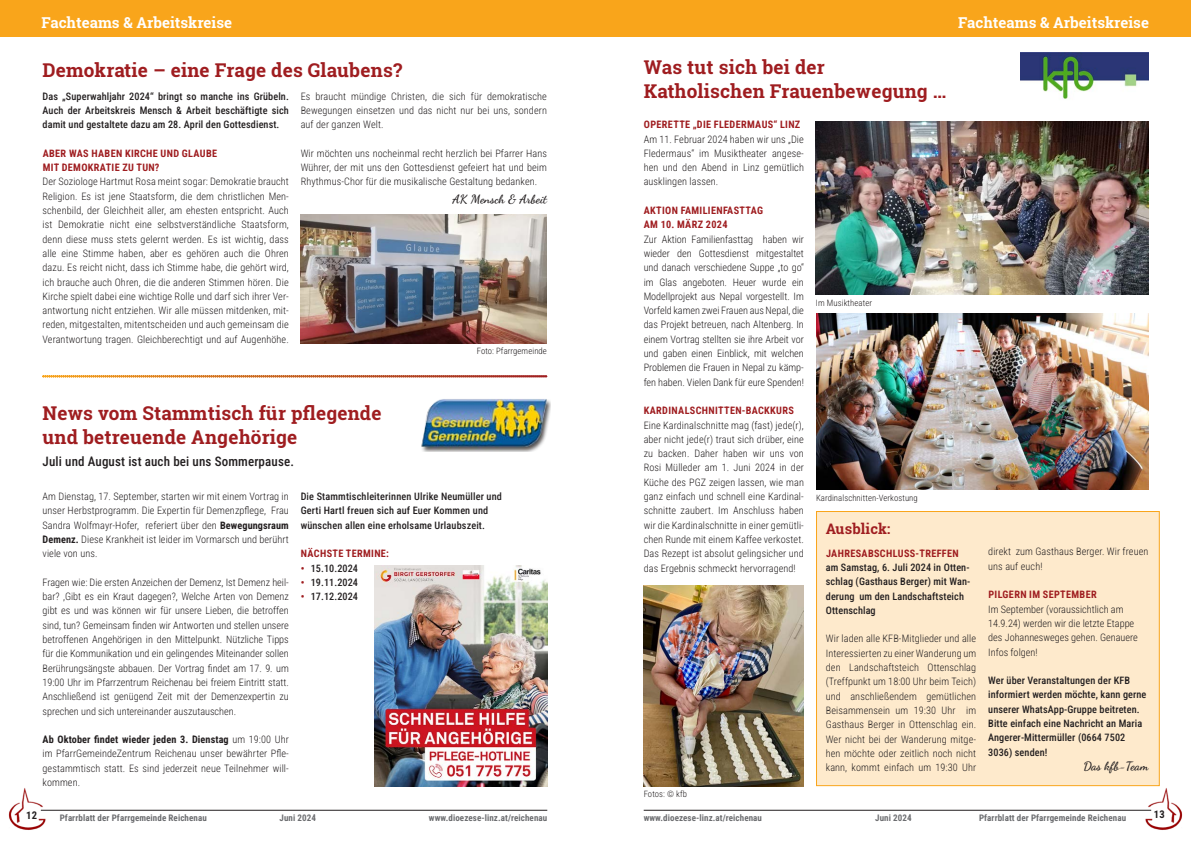
<style>
.page{position:relative;width:1191px;height:842px;background:#fff}
.page>*{position:absolute;margin:0;border:0;box-sizing:border-box;transform-origin:0 0}
.t1{font:700 19px/24px "Roboto Slab";letter-spacing:.01em;color:#9f1d20}
.t2{font:700 15px "Roboto Slab";color:#fff}
.t3{font:700 14.5px "Roboto Slab";letter-spacing:.01em;color:#9f1d20}
.t4{font:500 13px "Roboto Condensed";letter-spacing:.01em;color:#231f20}
.t5{font:700 12px "Dancing Script";letter-spacing:.01em;color:#231f20}
.t6{font:700 10.5px "Roboto Condensed";color:#231f20}
.t7{font:300 10.2px/14.3px "Roboto Condensed";letter-spacing:.01em;color:#231f20;text-align:justify}
.t8{font:500 10.2px/14.3px "Roboto Condensed";letter-spacing:.01em;color:#231f20}
.t9{font:700 10.2px/14.3px "Roboto Condensed";letter-spacing:.035em;color:#9f1d20}
.t10{font:700 9px "Roboto Condensed";letter-spacing:.01em;color:#6c6d70}
.t11{font:300 8.7px "Roboto Condensed";letter-spacing:.01em;color:#231f20}
.s1{font-weight:700}
.s2{font-weight:800;color:#9f1d20}
</style>
<div class="page">
<img style="left:1144px;top:788px;width:38px;height:42px">
<hr style="left:643px;top:810px;width:508px;height:1px;background:#231f20">
<img style="left:9px;top:788px;width:37px;height:42px">
<hr style="left:41px;top:810px;width:506px;height:1px;background:#231f20">
<img style="left:816px;top:313px;width:332px;height:177px">
<div style="left:0;top:0;width:1191px;height:37px;background:#f9a51b"></div>
<div style="left:816px;top:511px;width:343px;height:275px;background:#feeacc;border:1px solid #f9a51b"></div>
<img style="left:1020px;top:53px;width:128px;height:46px">
<img style="left:816px;top:121px;width:332px;height:174px">
<img style="left:643px;top:586px;width:161px;height:200px">
<svg style="left:42px;top:375px;width:505px;height:2px"></svg>
<img style="left:421px;top:399px;width:129px;height:52px">
<img style="left:301px;top:214px;width:246px;height:129px">
<img style="left:374px;top:566px;width:173px;height:220px">
<h2 class="t2" style="left:41px;top:12px;width:107px">Pfarrgemeinde</h2>
<h2 class="t2" style="left:41px;top:12px;width:192px">Fachteams &amp; Arbeitskreise</h2>
<h2 class="t2" style="left:958px;top:12px;width:192px">Fachteams &amp; Arbeitskreise</h2>
<h1 class="t1" style="left:43px;top:57px;width:361px">Demokratie – eine Frage des Glaubens?</h1>
<p class="t8" style="left:43px;top:88px;width:248px;text-align:justify">Das „Superwahljahr 2024“ bringt so manche ins Grübeln.<br>Auch der Arbeitskreis Mensch &amp; Arbeit beschäftigte sich damit und gestaltete dazu am 28. April den Gottesdienst.</p>
<p class="t9" style="left:43px;top:146px;width:176px">ABER WAS HABEN KIRCHE UND GLAUBE<br>MIT DEMOKRATIE ZU TUN?</p>
<p class="t7" style="left:43px;top:174px;width:248px">Der Soziologe Hartmut Rosa meint sogar: Demokratie braucht Religion. Es ist jene Staatsform, die dem christlichen Men&shy;schenbild, der Gleichheit aller, am ehesten entspricht. Auch ist Demokratie nicht eine selbstverständliche Staatsform, denn diese muss stets gelernt werden. Es ist wichtig, dass alle eine Stimme haben, aber es gehören auch die Ohren dazu. Es reicht nicht, dass ich Stimme habe, die gehört wird, ich brauche auch Ohren, die die anderen Stimmen hören. Die Kirche spielt dabei eine wichtige Rolle und darf sich ihrer Ver&shy;antwortung nicht entziehen. Wir alle müssen mitdenken, mit&shy;reden, mitgestalten, mitentscheiden und auch gemeinsam die Verantwortung tragen. Gleichberechtigt und auf Augenhöhe.</p>
<p class="t7" style="left:301px;top:88px;width:248px">Es braucht mündige Christen, die sich für demokratische Bewegungen einsetzen und das nicht nur bei uns, sondern auf der ganzen Welt.</p>
<p class="t7" style="left:301px;top:146px;width:248px">Wir möchten uns nocheinmal recht herzlich bei Pfarrer Hans Wührer, der mit uns den Gottesdienst gefeiert hat und beim Rhythmus-Chor für die musikalische Gestaltung bedanken.</p>
<p class="t5" style="left:452px;top:192px;width:96px">AK Mensch &amp; Arbeit</p>
<p class="t11" style="left:477px;top:344px;width:72px">Foto: Pfarrgemeinde</p>
<h1 class="t1" style="left:43px;top:401px;width:340px">News vom Stammtisch für pflegende und betreuende Angehörige</h1>
<p class="t4" style="left:43px;top:453px;width:253px">Juli und August ist auch bei uns Sommerpause.</p>
<p class="t7" style="left:43px;top:489px;width:248px">Am Dienstag, 17. September, starten wir mit einem Vortrag in unser Herbstprogramm. Die Expertin für Demenzpflege, Frau Sandra Wolfmayr-Hofer, referiert über den <span class="s1">Bewegungsraum Demenz.</span> Diese Krankheit ist leider im Vormarsch und berührt viele von uns.</p>
<p class="t7" style="left:43px;top:575px;width:248px">Fragen wie: Die ersten Anzeichen der Demenz, Ist Demenz heil&shy;bar? ,Gibt es ein Kraut dagegen?, Welche Arten von Demenz gibt es und was können wir für unsere Lieben, die betroffen sind, tun? Gemeinsam finden wir Antworten und stellen unsere betroffenen Angehörigen in den Mittelpunkt. Nützliche Tipps für die Kommunikation und ein gelingendes Miteinander sollen Berührungsängste abbauen. Der Vortrag findet am 17. 9. um 19:00 Uhr im Pfarrzentrum Reichenau bei freiem Eintritt statt.<br>Anschließend ist genügend Zeit mit der Demenzexpertin zu sprechen und sich untereinander auszutauschen.</p>
<p class="t7" style="left:43px;top:732px;width:248px"><span class="s1">Ab Oktober findet wieder jeden 3. Dienstag</span> um 19:00 Uhr im PfarrGemeindeZentrum Reichenau unser bewährter Pfle&shy;gestammtisch statt. Es sind jederzeit neue Teilnehmer will&shy;kommen.</p>
<p class="t8" style="left:301px;top:489px;width:203px">Die Stammtischleiterinnen Ulrike Neumüller und<br>Gerti Hartl freuen sich auf Euer Kommen und wünschen allen eine erholsame Urlaubszeit.</p>
<p class="t9" style="left:301px;top:546px;width:90px">NÄCHSTE TERMINE:</p>
<p class="t8" style="left:301px;top:560px;width:59px"><span class="s2">•</span> 15.10.2024</p>
<p class="t8" style="left:301px;top:575px;width:59px"><span class="s2">•</span> 19.11.2024</p>
<p class="t8" style="left:301px;top:589px;width:59px"><span class="s2">•</span> 17.12.2024</p>
<h1 class="t1" style="left:643px;top:55px;width:304px">Was tut sich bei der<br>Katholischen Frauenbewegung …</h1>
<p class="t9" style="left:644px;top:117px;width:158px">OPERETTE „DIE FLEDERMAUS“ LINZ</p>
<p class="t7" style="left:643px;top:131px;width:162px">Am 11. Februar 2024 haben wir uns „Die Fledermaus“ im Musiktheater angese&shy;hen und den Abend in Linz gemütlich ausklingen lassen.</p>
<p class="t9" style="left:644px;top:203px;width:121px">AKTION FAMILIENFASTTAG<br>AM 10. MÄRZ 2024</p>
<p class="t7" style="left:643px;top:231px;width:162px">Zur Aktion Familienfasttag haben wir wieder den Gottesdienst mitgestaltet und danach verschiedene Suppe „to go“ im Glas angeboten. Heuer wurde ein Modellprojekt aus Nepal vorgestellt. Im Vorfeld kamen zwei Frauen aus Nepal, die das Projekt betreuen, nach Altenberg. In einem Vortrag stellten sie ihre Arbeit vor und gaben einen Einblick, mit welchen Problemen die Frauen in Nepal zu kämp&shy;fen haben. Vielen Dank für eure Spenden!</p>
<p class="t9" style="left:644px;top:403px;width:152px">KARDINALSCHNITTEN-BACKKURS</p>
<p class="t7" style="left:643px;top:417px;width:162px">Eine Kardinalschnitte mag (fast) jede(r), aber nicht jede(r) traut sich drüber, eine zu backen. Daher haben wir uns von Rosi Mülleder am 1. Juni 2024 in der Küche des PGZ zeigen lassen, wie man ganz einfach und schnell eine Kardinal&shy;schnitte zaubert. Im Anschluss haben wir die Kardinalschnitte in einer gemütli&shy;chen Runde mit einem Kaffee verkostet.<br>Das Rezept ist absolut gelingsicher und das Ergebnis schmeckt hervorragend!</p>
<p class="t11" style="left:643px;top:787px;width:45px">Fotos: © kfb</p>
<p class="t11" style="left:816px;top:297px;width:58px">Im Musiktheater</p>
<p class="t11" style="left:816px;top:491px;width:103px">Kardinalschnitten-Verkostung</p>
<h3 class="t3" style="left:826px;top:519px;width:66px">Ausblick:</h3>
<p class="t9" style="left:826px;top:545px;width:134px">JAHRESABSCHLUSS-TREFFEN</p>
<p class="t8" style="left:826px;top:560px;width:146px">am Samstag, 6. Juli 2024 in Otten&shy;schlag (Gasthaus Berger) mit Wan&shy;derung um den Landschaftsteich<br>Ottenschlag</p>
<p class="t7" style="left:826px;top:631px;width:152px">Wir laden alle KFB-Mitglieder und alle Interessierten zu einer Wanderung um den Landschaftsteich Ottenschlag (Treffpunkt um 18:00 Uhr beim Teich) und anschließendem gemütlichen Beisammensein um 19:30 Uhr im Gasthaus Berger in Ottenschlag ein.<br>Wer nicht bei der Wanderung mitge&shy;hen möchte oder zeitlich noch nicht kann, kommt einfach um 19:30 Uhr</p>
<p class="t7" style="left:988px;top:544px;width:162px">direkt zum Gasthaus Berger. Wir freuen uns auf euch!</p>
<p class="t9" style="left:988px;top:587px;width:110px">PILGERN IM SEPTEMBER</p>
<p class="t7" style="left:988px;top:601px;width:151px;text-align:left">Im September (voraussichtlich am<br>14.9.24) werden wir die letzte Etappe des Johannesweges gehen. Genauere<br>Infos folgen!</p>
<p class="t8" style="left:988px;top:673px;width:160px">Wer über Veranstaltungen der KFB informiert werden möchte, kann gerne unserer WhatsApp-Gruppe beitreten.<br>Bitte einfach eine Nachricht an Maria<br>Angerer-Mittermüller (0664 7502<br>3036) senden!</p>
<p class="t5" style="left:1083px;top:758px;width:67px">Das kfb-Team</p>
<p class="t6" style="left:26px;top:807px;width:12px">12</p>
<p class="t10" style="left:60px;top:811px;width:149px">Pfarrblatt der Pfarrgemeinde Reichenau</p>
<p class="t10" style="left:279px;top:811px;width:38px">Juni 2024</p>
<p class="t10" style="left:429px;top:811px;width:120px">www.dioezese-linz.at/reichenau</p>
<p class="t10" style="left:643px;top:811px;width:120px">www.dioezese-linz.at/reichenau</p>
<p class="t10" style="left:875px;top:811px;width:38px">Juni 2024</p>
<p class="t10" style="left:979px;top:811px;width:149px">Pfarrblatt der Pfarrgemeinde Reichenau</p>
<p class="t6" style="left:1154px;top:807px;width:12px">13</p>
</div>
